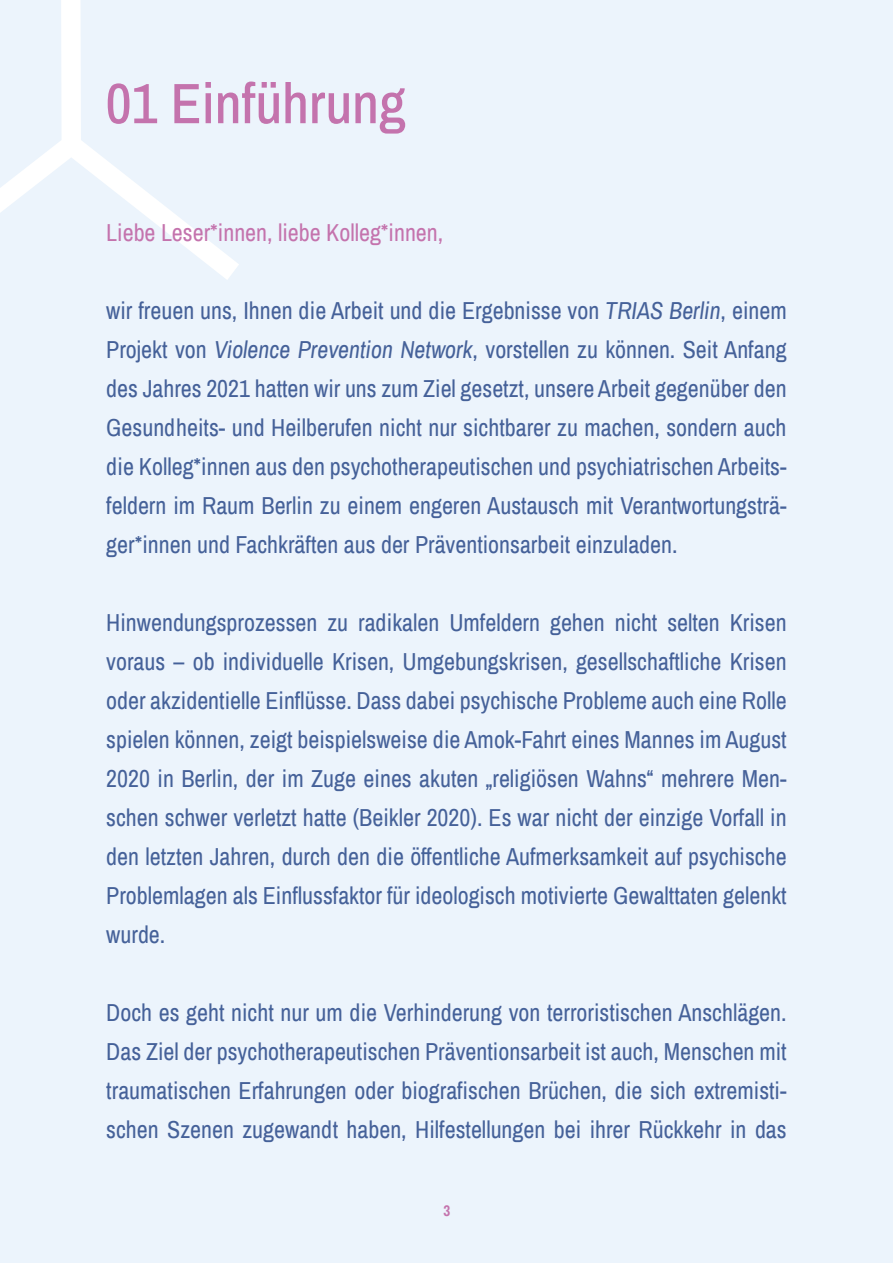
<style>
.page{position:relative;width:893px;height:1263px;background:#ecf4fc}
.page>*{position:absolute;margin:0;border:0;box-sizing:border-box;transform-origin:0 0}
.t1{font:500 57px "Archivo Narrow";color:#c473ad}
.t2{font:24px/39px "Archivo Narrow";color:#456199;text-align:justify}
.t3{font:24px "Archivo Narrow";color:#c473ad}
.t4{font:700 15px "Archivo Narrow";color:#c473ad}
.s1{font-style:italic}
</style>
<div class="page">
<svg style="left:0;top:0;width:239px;height:280px"></svg>
<h1 class="t1" style="left:106px;top:63px;width:302px">01 Einführung</h1>
<p class="t3" style="left:106px;top:216px;width:339px">Liebe Leser*innen, liebe Kolleg*innen,</p>
<p class="t2" style="left:106px;top:290px;width:682px">wir freuen uns, Ihnen die Arbeit und die Ergebnisse von <span class="s1">TRIAS Berlin</span>, einem Projekt von <span class="s1">Violence Prevention Network</span>, vorstellen zu können. Seit Anfang des Jahres 2021 hatten wir uns zum Ziel gesetzt, unsere Arbeit gegenüber den Gesundheits- und Heilberufen nicht nur sichtbarer zu machen, sondern auch die Kolleg*innen aus den psychotherapeutischen und psychiatrischen Arbeits&shy;feldern im Raum Berlin zu einem engeren Austausch mit Verantwortungsträ&shy;ger*innen und Fachkräften aus der Präventionsarbeit einzuladen.</p>
<p class="t2" style="left:106px;top:602px;width:682px">Hinwendungsprozessen zu radikalen Umfeldern gehen nicht selten Krisen voraus – ob individuelle Krisen, Umgebungskrisen, gesellschaftliche Krisen oder akzidentielle Einflüsse. Dass dabei psychische Probleme auch eine Rolle spielen können, zeigt beispielsweise die Amok-Fahrt eines Mannes im August 2020 in Berlin, der im Zuge eines akuten „religiösen Wahns“ mehrere Men&shy;schen schwer verletzt hatte (Beikler 2020). Es war nicht der einzige Vorfall in den letzten Jahren, durch den die öffentliche Aufmerksamkeit auf psychische Problemlagen als Einflussfaktor für ideologisch motivierte Gewalttaten gelenkt wurde.</p>
<p class="t2" style="left:106px;top:992px;width:682px">Doch es geht nicht nur um die Verhinderung von terroristischen Anschlägen.<br>Das Ziel der psychotherapeutischen Präventionsarbeit ist auch, Menschen mit traumatischen Erfahrungen oder biografischen Brüchen, die sich extremisti&shy;schen Szenen zugewandt haben, Hilfestellungen bei ihrer Rückkehr in das</p>
<p class="t4" style="left:444px;top:1200px;width:8px">3</p>
</div>
